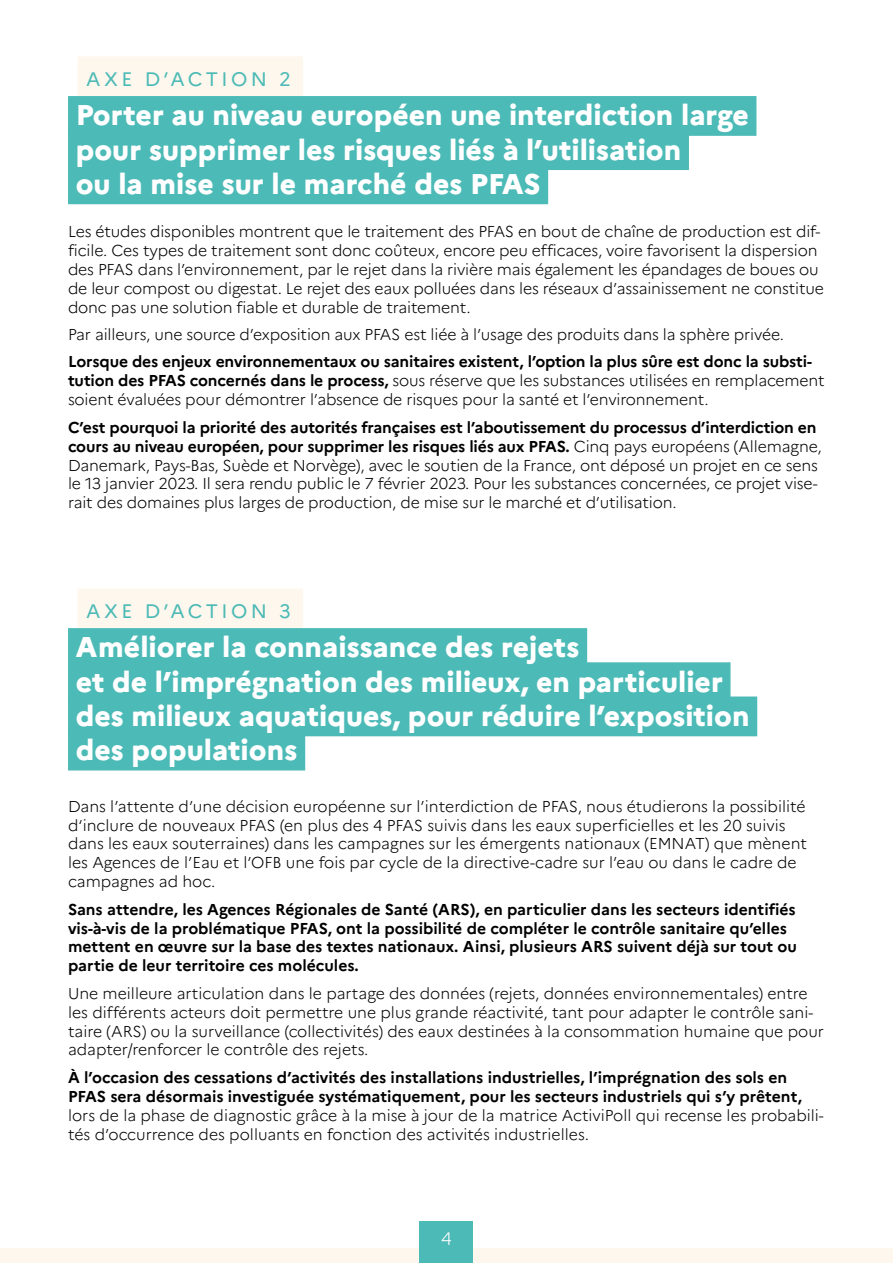
<style>
.page{position:relative;width:893px;height:1263px;background:#fff}
.page>*{position:absolute;margin:0;border:0;box-sizing:border-box;transform-origin:0 0}
.t1{font:800 28.5px/34.2px "Marianne";color:#fff}
.t2{font:19.5px "Marianne";letter-spacing:.175em;color:#4cbab6}
.t3{font:300 18px "Marianne";color:#fff}
.t4{font:300 15.75px/18.9px "Marianne";letter-spacing:-.01em;color:#000}
.t5{font:700 15.75px/18.9px "Marianne";color:#000}
.s1{font-weight:700}
</style>
<div class="page">
<div style="left:0;top:1248px;width:893px;height:15px;background:#fdf7ed"></div>
<div style="left:420px;top:1221px;width:53px;height:42px;background:#4cbab6"></div>
<div style="left:78px;top:588px;width:225px;height:40px;background:#fdf7ed"></div>
<div style="left:78px;top:56px;width:225px;height:40px;background:#fdf7ed"></div>
<div style="left:68px;top:96px;width:688px;height:40px;background:#4cbab6"></div>
<div style="left:68px;top:130px;width:621px;height:40px;background:#4cbab6"></div>
<div style="left:68px;top:164px;width:480px;height:40px;background:#4cbab6"></div>
<div style="left:68px;top:628px;width:519px;height:40px;background:#4cbab6"></div>
<div style="left:68px;top:662px;width:662px;height:40px;background:#4cbab6"></div>
<div style="left:68px;top:696px;width:689px;height:40px;background:#4cbab6"></div>
<div style="left:68px;top:731px;width:237px;height:39px;background:#4cbab6"></div>
<p class="t2" style="left:86px;top:67px;width:206px">AXE D’ACTION 2</p>
<h1 class="t1" style="left:76px;top:98px;width:674px">Porter au niveau européen une interdiction large pour supprimer les risques liés à l’utilisation<br>ou la mise sur le marché des PFAS</h1>
<p class="t4" style="left:68px;top:222px;width:757px">Les études disponibles montrent que le traitement des PFAS en bout de chaîne de production est dif&shy;ficile. Ces types de traitement sont donc coûteux, encore peu efficaces, voire favorisent la dispersion des PFAS dans l’environnement, par le rejet dans la rivière mais également les épandages de boues ou de leur compost ou digestat. Le rejet des eaux polluées dans les réseaux d’assainissement ne constitue donc pas une solution fiable et durable de traitement.</p>
<p class="t4" style="left:68px;top:325px;width:718px">Par ailleurs, une source d’exposition aux PFAS est liée à l’usage des produits dans la sphère privée.</p>
<p class="t4" style="left:68px;top:352px;width:758px"><span class="s1">Lorsque des enjeux environnementaux ou sanitaires existent, l’option la plus sûre est donc la substi&shy;tution des PFAS concernés dans le process,</span> sous réserve que les substances utilisées en remplacement soient évaluées pour démontrer l’absence de risques pour la santé et l’environnement.</p>
<p class="t4" style="left:68px;top:418px;width:755px"><span class="s1">C’est pourquoi la priorité des autorités françaises est l’aboutissement du processus d’interdiction en cours au niveau européen, pour supprimer les risques liés aux PFAS.</span> Cinq pays européens (Allemagne, Danemark, Pays-Bas, Suède et Norvège), avec le soutien de la France, ont déposé un projet en ce sens le 13 janvier 2023. Il sera rendu public le 7 février 2023. Pour les substances concernées, ce projet vise&shy;rait des domaines plus larges de production, de mise sur le marché et d’utilisation.</p>
<p class="t2" style="left:86px;top:599px;width:206px">AXE D’ACTION 3</p>
<h1 class="t1" style="left:76px;top:630px;width:675px">Améliorer la connaissance des rejets<br>et de l’imprégnation des milieux, en particulier des milieux aquatiques, pour réduire l’exposition des populations</h1>
<p class="t4" style="left:68px;top:796px;width:740px">Dans l’attente d’une décision européenne sur l’interdiction de PFAS, nous étudierons la possibilité d‘inclure de nouveaux PFAS (en plus des 4 PFAS suivis dans les eaux superficielles et les 20 suivis dans les eaux souterraines) dans les campagnes sur les émergents nationaux (EMNAT) que mènent les Agences de l’Eau et l’OFB une fois par cycle de la directive-cadre sur l’eau ou dans le cadre de campagnes ad hoc.</p>
<p class="t5" style="left:68px;top:899px;width:730px">Sans attendre, les Agences Régionales de Santé (ARS), en particulier dans les secteurs identifiés vis-à-vis de la problématique PFAS, ont la possibilité de compléter le contrôle sanitaire qu’elles mettent en œuvre sur la base des textes nationaux. Ainsi, plusieurs ARS suivent déjà sur tout ou partie de leur territoire ces molécules.</p>
<p class="t4" style="left:68px;top:984px;width:758px">Une meilleure articulation dans le partage des données (rejets, données environnementales) entre les différents acteurs doit permettre une plus grande réactivité, tant pour adapter le contrôle sani&shy;taire (ARS) ou la surveillance (collectivités) des eaux destinées à la consommation humaine que pour adapter/renforcer le contrôle des rejets.</p>
<p class="t5" style="left:68px;top:1068px;width:735px">À l’occasion des cessations d’activités des installations industrielles, l’imprégnation des sols en<br>PFAS sera désormais investiguée systématiquement, pour les secteurs industriels qui s’y prêtent,</p>
<p class="t4" style="left:68px;top:1105px;width:757px">lors de la phase de diagnostic grâce à la mise à jour de la matrice ActiviPoll qui recense les probabili&shy;tés d’occurrence des polluants en fonction des activités industrielles.</p>
<p class="t3" style="left:441px;top:1227px;width:12px">4</p>
</div>
